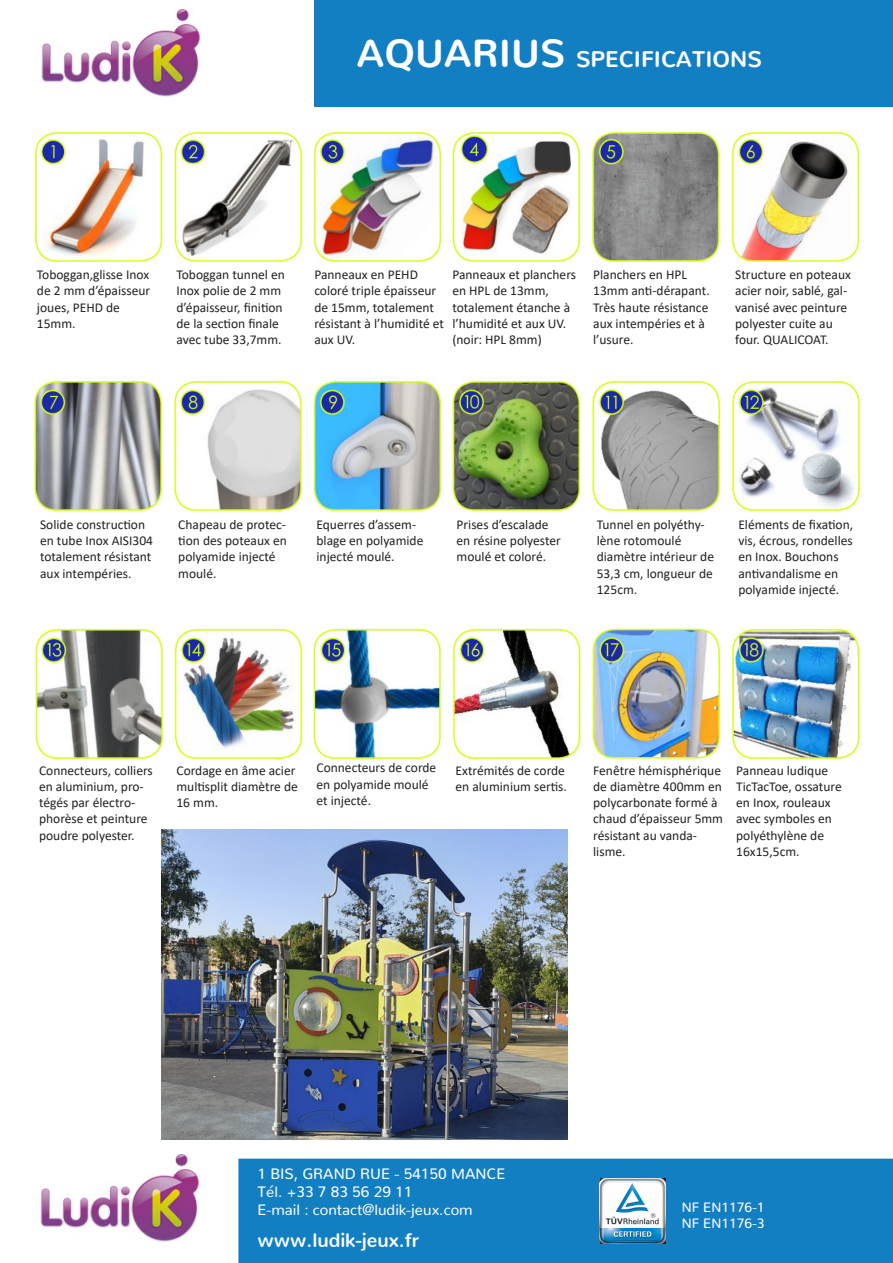
<style>
.page{position:relative;width:893px;height:1263px;background:#fff}
.page>*{position:absolute;margin:0;border:0;box-sizing:border-box;transform-origin:0 0}
.t1{font:700 22.5px "Nunito";color:#fff}
.t2{font:700 19.5px "Nunito";color:#fff}
.t3{font:15px/18px "Nunito";color:#fff}
.t4{font:13.5px/16.2px "Calibri";color:#231f20}
.t5{font:13.5px "Nunito";color:#fff}
.s1{font-size:39px}
</style>
<div class="page">
<img style="left:35px;top:131px;width:825px;height:132px">
<img style="left:34px;top:381px;width:826px;height:131px">
<img style="left:35px;top:628px;width:825px;height:132px">
<div style="left:238px;top:1158px;width:655px;height:105px;background:#127fc3"></div>
<img style="left:40px;top:1154px;width:160px;height:87px">
<img style="left:600px;top:1178px;width:65px;height:65px">
<img style="left:41px;top:9px;width:160px;height:87px">
<div style="left:315px;top:0;width:578px;height:107px;background:#127fc3"></div>
<img style="left:162px;top:829px;width:406px;height:311px">
<p class="t1" style="left:356px;top:39px;width:407px"><span class="s1">AQUARIUS</span> SPECIFICATIONS</p>
<p class="t4" style="left:37px;top:266px;width:114px">Toboggan,glisse Inox</p>
<p class="t4" style="left:37px;top:282px;width:115px">de 2 mm d’épaisseur</p>
<p class="t4" style="left:37px;top:299px;width:84px">joues, PEHD de<br>15mm.</p>
<p class="t4" style="left:176px;top:266px;width:110px">Toboggan tunnel en<br>Inox polie de 2 mm d’épaisseur, finition de la section finale avec tube 33,7mm.</p>
<p class="t4" style="left:314px;top:266px;width:123px">Panneaux en PEHD coloré triple épaisseur</p>
<p class="t4" style="left:314px;top:299px;width:131px">de 15mm, totalement résistant à l’humidité et aux UV.</p>
<p class="t4" style="left:452px;top:266px;width:125px">Panneaux et planchers en HPL de 13mm, totalement étanche à l’humidité et aux UV.</p>
<p class="t4" style="left:452px;top:331px;width:91px">(noir: HPL 8mm)</p>
<p class="t4" style="left:593px;top:266px;width:118px">Planchers en HPL<br>13mm anti-dérapant.</p>
<p class="t4" style="left:593px;top:299px;width:117px">Très haute résistance aux intempéries et à l’usure.</p>
<p class="t4" style="left:735px;top:266px;width:117px">Structure en poteaux acier noir, sablé, gal&shy;vanisé avec peinture polyester cuite au four. QUALICOAT.</p>
<p class="t4" style="left:40px;top:516px;width:114px">Solide construction en tube Inox AISI304</p>
<p class="t4" style="left:40px;top:548px;width:113px">totalement résistant aux intempéries.</p>
<p class="t4" style="left:178px;top:516px;width:110px">Chapeau de protec&shy;tion des poteaux en polyamide injecté moulé.</p>
<p class="t4" style="left:316px;top:516px;width:108px">Equerres d’assem&shy;blage en polyamide injecté moulé.</p>
<p class="t4" style="left:457px;top:516px;width:106px">Prises d’escalade en résine polyester moulé et coloré.</p>
<p class="t4" style="left:738px;top:516px;width:116px">Eléments de fixation,</p>
<p class="t4" style="left:597px;top:516px;width:109px">Tunnel en polyéthy&shy;lène rotomoulé</p>
<p class="t4" style="left:597px;top:548px;width:119px">diamètre intérieur de</p>
<p class="t4" style="left:597px;top:565px;width:118px">53,3 cm, longueur de<br>125cm.</p>
<p class="t4" style="left:738px;top:532px;width:116px">vis, écrous, rondelles</p>
<p class="t4" style="left:738px;top:548px;width:102px;text-align:justify">en Inox. Bouchons antivandalisme en polyamide injecté.</p>
<p class="t4" style="left:39px;top:762px;width:115px">Connecteurs, colliers en aluminium, pro&shy;tégés par électro&shy;phorèse et peinture poudre polyester.</p>
<p class="t4" style="left:316px;top:759px;width:121px">Connecteurs de corde en polyamide moulé et injecté.</p>
<p class="t4" style="left:456px;top:762px;width:113px">Extrémités de corde en aluminium sertis.</p>
<p class="t4" style="left:176px;top:762px;width:121px">Cordage en âme acier</p>
<p class="t4" style="left:176px;top:778px;width:123px">multisplit diamètre de<br>16 mm.</p>
<p class="t4" style="left:593px;top:762px;width:130px">Fenêtre hémisphérique de diamètre 400mm en</p>
<p class="t4" style="left:593px;top:794px;width:131px">polycarbonate formé à chaud d’épaisseur 5mm</p>
<p class="t4" style="left:593px;top:826px;width:105px">résistant au vanda&shy;lisme.</p>
<p class="t4" style="left:736px;top:762px;width:107px">Panneau ludique<br>TicTacToe, ossature en Inox, rouleaux avec symboles en polyéthylène de<br>16x15,5cm.</p>
<p class="t3" style="left:258px;top:1163px;width:250px">1 BIS, GRAND RUE - 54150 MANCE<br>Tél. +33 7 83 56 29 11<br>E-mail : contact@ludik-jeux.com</p>
<p class="t2" style="left:258px;top:1222px;width:163px">www.ludik-jeux.fr</p>
<p class="t5" style="left:682px;top:1195px;width:84px">NF EN1176-1</p>
<p class="t5" style="left:682px;top:1211px;width:84px">NF EN1176-3</p>
</div>
